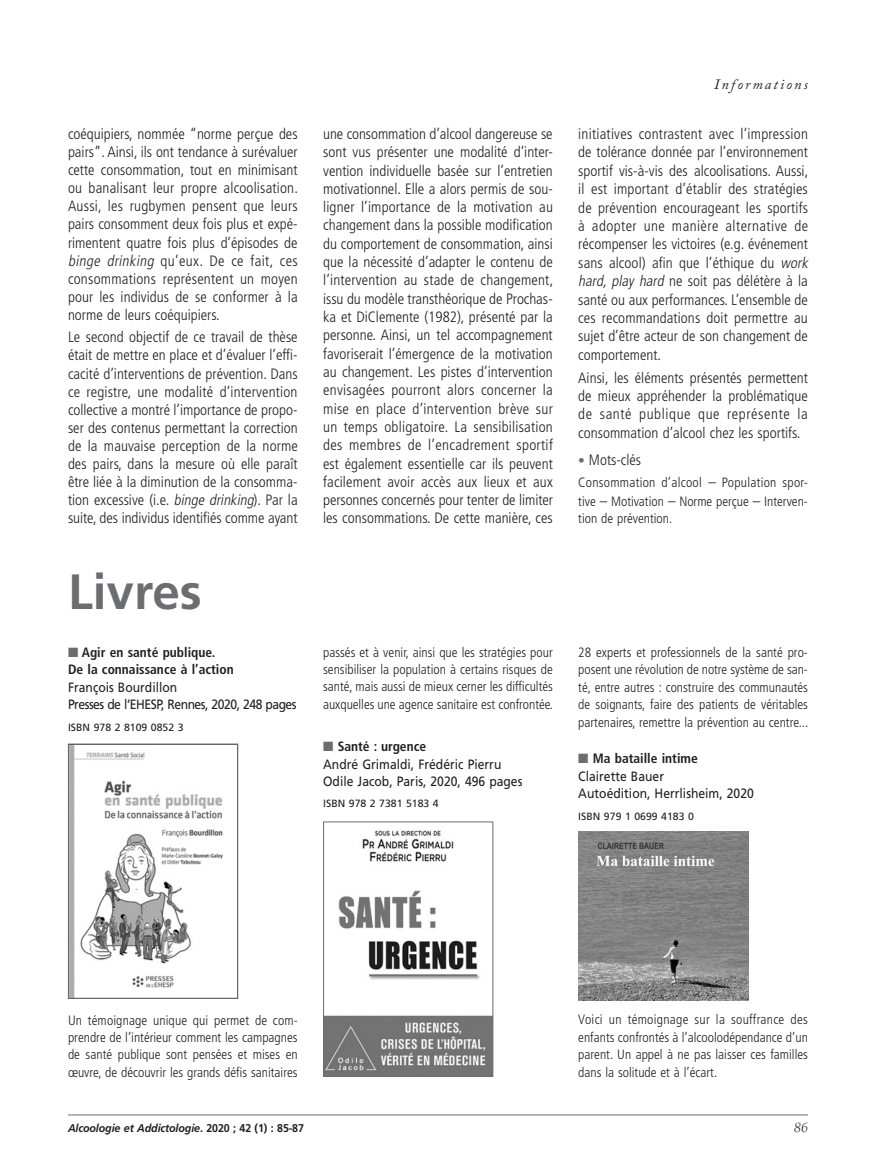
<style>
.page{position:relative;width:893px;height:1149px;background:#fff}
.page>*{position:absolute;margin:0;border:0;box-sizing:border-box;transform-origin:0 0}
.Titre_Infos{font:700 49.5px "Frutiger";color:#6c6d70}
.Thèse_Texte_courant{font:300 condensed 15px/18.3px "Frutiger";color:#231f20;text-align:justify}
.t1{font:italic 14.25px "Adobe Caslon Pro";letter-spacing:.15em;color:#231f20}
.t2{font:italic 14.25px "Berkeley";color:#231f20}
.Livres-Texte_courant{font:300 condensed 13.5px/17.4px "Frutiger";color:#231f20;text-align:justify}
.Livres_Auteurs-Edite{font:13.5px/17.2px "Frutiger";color:#231f20;scale:.9 1}
.Thèse_Texte_courant-2{font:300 condensed 13.5px/18px "Frutiger";color:#231f20;text-align:justify}
.Livres-Titre___carré{font:700 condensed 13.5px/17.2px "Frutiger";color:#231f20}
.Livres_Auteurs-Edite-2{font:13.5px/17.2px "Frutiger";letter-spacing:-.04em;color:#231f20;scale:.9 1}
.t3{font:italic 700 11.25px "Frutiger";letter-spacing:-.01em;color:#231f20;scale:.95 1}
.Livres-ISBN{font:10.5px "Frutiger";color:#231f20}
.s1{font-style:italic}
.s2{color:#6c6d70}
.s3{font-size:13.5px;color:#6c6d70}
.s4{font-size:15px}
.s5{font-style:normal}
</style>
<div class="page">
<hr style="left:68px;top:1114px;width:740px;height:1px;background:#6c6d70">
<img style="left:578px;top:831px;width:170px;height:169px">
<img style="left:325px;top:830px;width:166px;height:244px">
<div style="left:323px;top:821px;width:170px;height:255px;border:1px solid #6c6d70"></div>
<img style="left:70px;top:745px;width:153px;height:251px">
<div style="left:68px;top:743px;width:170px;height:255px;border:1px solid #6c6d70"></div>
<p class="Thèse_Texte_courant" style="left:68px;top:125px;width:231px">coéquipiers, nommée “norme perçue des pairs”. Ainsi, ils ont tendance à surévaluer cette consommation, tout en minimisant ou banalisant leur propre alcoolisation.<br>Aussi, les rugbymen pensent que leurs pairs consomment deux fois plus et expé&shy;rimentent quatre fois plus d’épisodes de <span class="s1">binge drinking</span> qu’eux. De ce fait, ces consommations représentent un moyen pour les individus de se conformer à la norme de leurs coéquipiers.</p>
<p class="Thèse_Texte_courant" style="left:68px;top:328px;width:231px">Le second objectif de ce travail de thèse était de mettre en place et d’évaluer l’effi&shy;cacité d’interventions de prévention. Dans ce registre, une modalité d’intervention collective a montré l’importance de propo&shy;ser des contenus permettant la correction de la mauvaise perception de la norme des pairs, dans la mesure où elle paraît être liée à la diminution de la consomma&shy;tion excessive (i.e. <span class="s1">binge drinking</span>). Par la suite, des individus identifiés comme ayant</p>
<p class="Titre_Infos" style="left:68px;top:562px;width:135px">Livres</p>
<p class="Livres-Titre___carré" style="left:68px;top:643px;width:167px"><span class="s2">■</span> Agir en santé publique.<br>De la connaissance à l’action</p>
<p class="Livres_Auteurs-Edite-2" style="left:68px;top:678px;width:255px">François Bourdillon<br>Presses de l’EHESP, Rennes, 2020, 248 pages</p>
<p class="Livres-ISBN" style="left:68px;top:720px;width:117px">ISBN 978 2 8109 0852 3</p>
<p class="Thèse_Texte_courant" style="left:323px;top:125px;width:232px">une consommation d’alcool dangereuse se sont vus présenter une modalité d’inter&shy;vention individuelle basée sur l’entretien motivationnel. Elle a alors permis de sou&shy;ligner l’importance de la motivation au changement dans la possible modification du comportement de consommation, ainsi que la nécessité d’adapter le contenu de l’intervention au stade de changement, issu du modèle transthéorique de Prochas&shy;ka et DiClemente (1982), présenté par la personne. Ainsi, un tel accompagnement favoriserait l’émergence de la motivation au changement. Les pistes d’intervention envisagées pourront alors concerner la mise en place d’intervention brève sur un temps obligatoire. La sensibilisation des membres de l’encadrement sportif est également essentielle car ils peuvent facilement avoir accès aux lieux et aux personnes concernés pour tenter de limiter les consommations. De cette manière, ces</p>
<p class="t1" style="left:714px;top:76px;width:95px">Informations</p>
<p class="Thèse_Texte_courant" style="left:578px;top:125px;width:234px;text-align:left">initiatives contrastent avec l’impression de tolérance donnée par l’environnement sportif vis-à-vis des alcoolisations. Aussi, il est important d’établir des stratégies de prévention encourageant les sportifs à adopter une manière alternative de récompenser les victoires (e.g. événement sans alcool) afin que l’éthique du <span class="s1">work hard, play hard</span> ne soit pas délétère à la santé ou aux performances. L’ensemble de ces recommandations doit permettre au sujet d’être acteur de son changement de comportement.</p>
<p class="Thèse_Texte_courant" style="left:578px;top:368px;width:231px">Ainsi, les éléments présentés permettent de mieux appréhender la problématique de santé publique que représente la consommation d’alcool chez les sportifs.</p>
<p class="Thèse_Texte_courant" style="left:578px;top:450px;width:64px"><span class="s3">•</span> Mots-clés</p>
<p class="Thèse_Texte_courant-2" style="left:578px;top:473px;width:231px">Consommation d’alcool <span class="s4">–</span> Population spor&shy;tive <span class="s4">–</span> Motivation <span class="s4">–</span> Norme perçue <span class="s4">–</span> Interven&shy;tion de prévention.</p>
<p class="Livres-Texte_courant" style="left:323px;top:643px;width:231px">passés et à venir, ainsi que les stratégies pour sensibiliser la population à certains risques de santé, mais aussi de mieux cerner les difficultés auxquelles une agence sanitaire est confrontée.</p>
<p class="Livres-Titre___carré" style="left:323px;top:737px;width:105px"><span class="s2">■</span> Santé : urgence</p>
<p class="Livres_Auteurs-Edite" style="left:323px;top:755px;width:223px">André Grimaldi, Frédéric Pierru<br>Odile Jacob, Paris, 2020, 496 pages</p>
<p class="Livres-ISBN" style="left:323px;top:797px;width:117px">ISBN 978 2 7381 5183 4</p>
<p class="Livres-Texte_courant" style="left:578px;top:643px;width:232px">28 experts et professionnels de la santé pro&shy;posent une révolution de notre système de san&shy;té, entre autres : construire des communautés de soignants, faire des patients de véritables partenaires, remettre la prévention au centre...</p>
<p class="Livres-Titre___carré" style="left:578px;top:749px;width:121px"><span class="s2">■</span> Ma bataille intime</p>
<p class="Livres_Auteurs-Edite" style="left:578px;top:766px;width:197px">Clairette Bauer<br>Autoédition, Herrlisheim, 2020</p>
<p class="Livres-ISBN" style="left:578px;top:809px;width:117px">ISBN 979 1 0699 4183 0</p>
<p class="Livres-Texte_courant" style="left:68px;top:1011px;width:231px">Un témoignage unique qui permet de com&shy;prendre de l’intérieur comment les campagnes de santé publique sont pensées et mises en œuvre, de découvrir les grands défis sanitaires</p>
<p class="Livres-Texte_courant" style="left:578px;top:1010px;width:231px">Voici un témoignage sur la souffrance des enfants confrontés à l’alcoolodépendance d’un parent. Un appel à ne pas laisser ces familles dans la solitude et à l’écart.</p>
<p class="t3" style="left:68px;top:1121px;width:250px">Alcoologie et Addictologie<span class="s5">. 2020 ; 42 (1) : 85-87</span></p>
<p class="t2" style="left:794px;top:1119px;width:15px">86</p>
</div>
